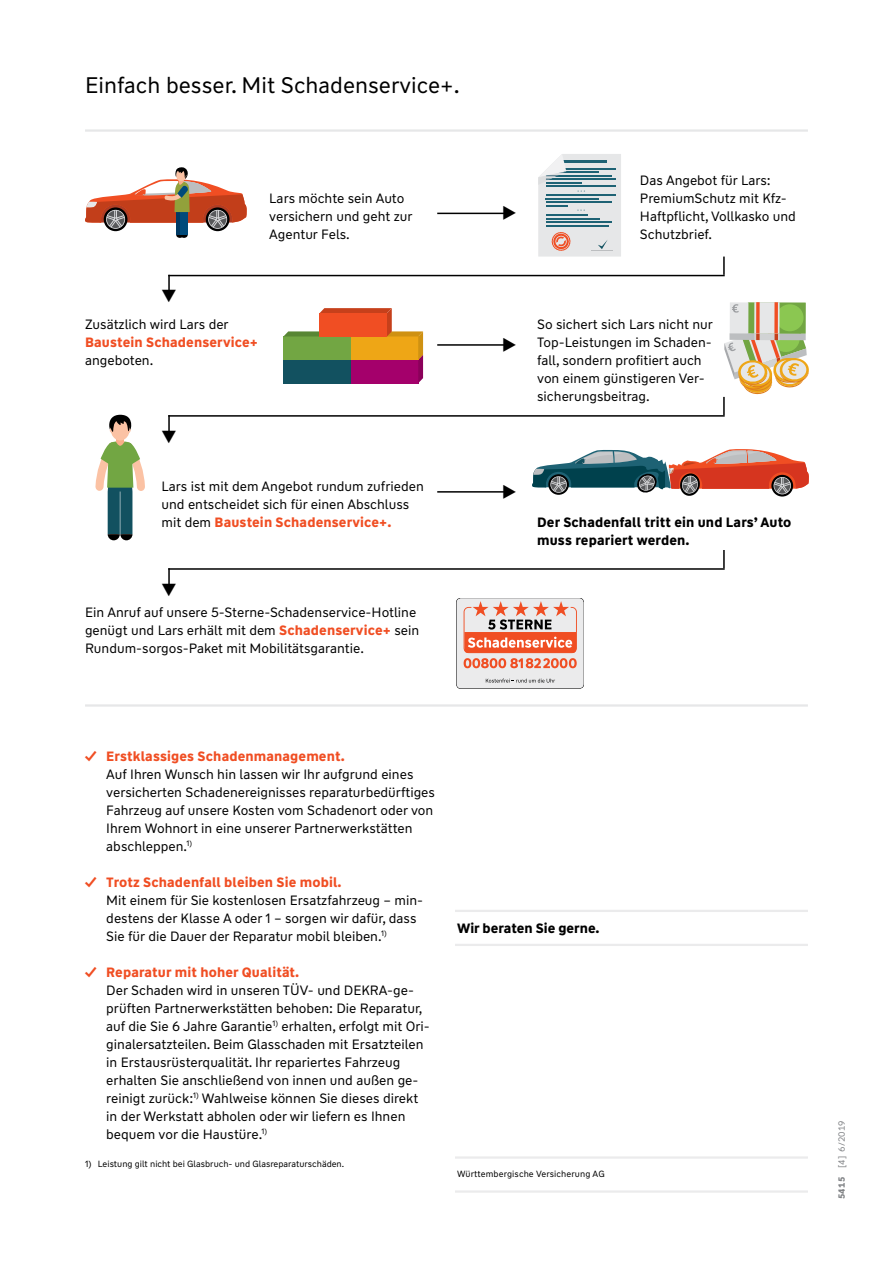
<style>
.page{position:relative;width:893px;height:1263px;background:#fff}
.page>*{position:absolute;margin:0;border:0;box-sizing:border-box;transform-origin:0 0}
.t1{font:22.5px "WW Type";color:#000}
.t2{font:18px "European Pi Three";color:#000}
.t3{font:13.5px/18px "WW Type";color:#000}
.t4{font:700 13.5px "WW Type";letter-spacing:.01em;color:#f04e23}
.t5{font:700 13.5px/18px "WW Type";letter-spacing:.01em;color:#000}
.t6{font:9px "WW Type";color:#000}
.t7{font:9px "WW Type";color:#808285}
.s1{font-weight:700;color:#f04e23}
.s2{font-weight:700}
</style>
<div class="page">
<hr style="left:455px;top:910px;width:353px;height:2px;background:#ebebec">
<hr style="left:455px;top:944px;width:353px;height:2px;background:#ebebec">
<hr style="left:455px;top:1156px;width:353px;height:3px;background:#ebebec">
<hr style="left:455px;top:1190px;width:353px;height:3px;background:#ebebec">
<svg style="left:532px;top:449px;width:277px;height:47px"></svg>
<hr style="left:437px;top:213px;width:67px;height:1px;background:#000">
<hr style="left:437px;top:344px;width:67px;height:2px;background:#000">
<hr style="left:437px;top:491px;width:67px;height:2px;background:#000">
<hr style="left:85px;top:129px;width:723px;height:3px;background:#e6e7e8">
<hr style="left:85px;top:704px;width:723px;height:3px;background:#e6e7e8">
<svg style="left:723px;top:257px;width:2px;height:18px"></svg>
<svg style="left:723px;top:550px;width:2px;height:18px"></svg>
<hr style="left:168px;top:275px;width:557px;height:1px;background:#000">
<hr style="left:168px;top:415px;width:557px;height:2px;background:#000">
<hr style="left:168px;top:568px;width:557px;height:2px;background:#000">
<div style="left:456px;top:598px;width:128px;height:90px;background:#ebebec;border-radius:5px"></div>
<svg style="left:464px;top:601px;width:113px;height:67px"></svg>
<svg style="left:486px;top:679px;width:69px;height:4px"></svg>
<svg style="left:283px;top:308px;width:140px;height:75px"></svg>
<div style="left:320px;top:313px;width:67px;height:23px;background:#f04e23"></div>
<div style="left:748px;top:302px;width:58px;height:32px;background:#72a643"></div>
<div style="left:776px;top:304px;width:28px;height:27px;background:#8bc751;border-radius:50%"></div>
<div style="left:730px;top:302px;width:18px;height:32px;background:#e6e7e8"></div>
<div style="left:754px;top:302px;width:26px;height:32px;background:#e6e7e8"></div>
<svg style="left:756px;top:302px;width:4px;height:17px"></svg>
<svg style="left:774px;top:302px;width:4px;height:17px"></svg>
<svg style="left:732px;top:304px;width:7px;height:9px"></svg>
<svg style="left:723px;top:319px;width:86px;height:96px"></svg>
<svg style="left:206px;top:207px;width:24px;height:24px"></svg>
<div style="left:104px;top:207px;width:23px;height:24px;background:#000;border-radius:50%"></div>
<div style="left:176px;top:232px;width:7px;height:6px;background:#000;border-radius:50%"></div>
<div style="left:176px;top:205px;width:7px;height:30px;background:#003a64"></div>
<div style="left:180px;top:232px;width:8px;height:6px;background:#000;border-radius:50%"></div>
<div style="left:180px;top:205px;width:8px;height:30px;background:#004a7a"></div>
<svg style="left:85px;top:167px;width:162px;height:62px"></svg>
<svg style="left:538px;top:154px;width:83px;height:103px;background:#c0cace"></svg>
<div style="left:117px;top:438px;width:7px;height:6px;background:#f9b593"></div>
<svg style="left:109px;top:415px;width:22px;height:22px"></svg>
<div style="left:111px;top:418px;width:19px;height:22px;background:#fbc2a4;border-radius:50%"></div>
<svg style="left:110px;top:416px;width:21px;height:17px"></svg>
<svg style="left:95px;top:441px;width:50px;height:99px"></svg>
<svg style="left:168px;top:275px;width:8px;height:17px"></svg>
<svg style="left:168px;top:415px;width:8px;height:18px"></svg>
<svg style="left:168px;top:568px;width:8px;height:18px"></svg>
<h1 class="t1" style="left:85px;top:71px;width:376px">Einfach besser. Mit Schadenservice+.</h1>
<p class="t3" style="left:269px;top:189px;width:145px">Lars möchte sein Auto versichern und geht zur<br>Agentur Fels.</p>
<p class="t3" style="left:85px;top:315px;width:145px">Zusätzlich wird Lars der</p>
<p class="t4" style="left:85px;top:333px;width:174px">Baustein Schadenservice+</p>
<p class="t3" style="left:85px;top:351px;width:70px">angeboten.</p>
<p class="t3" style="left:162px;top:477px;width:264px">Lars ist mit dem Angebot rundum zufrieden und entscheidet sich für einen Abschluss mit dem <span class="s1">Baustein Schadenservice+.</span></p>
<p class="t3" style="left:85px;top:603px;width:336px">Ein Anruf auf unsere 5-Sterne-Schadenservice-Hotline genügt und Lars erhält mit dem <span class="s1">Schadenservice+</span> sein<br>Rundum-sorgos-Paket mit Mobilitätsgarantie.</p>
<h2 class="t2" style="left:502px;top:201px;width:17px">E</h2>
<p class="t3" style="left:640px;top:171px;width:158px">Das Angebot für Lars:<br>PremiumSchutz mit Kfz-<br>Haftpflicht, Vollkasko und<br>Schutzbrief.</p>
<h2 class="t2" style="left:502px;top:333px;width:17px">E</h2>
<p class="t3" style="left:537px;top:315px;width:177px">So sichert sich Lars nicht nur<br>Top-Leistungen im Schaden&shy;fall, sondern profitiert auch von einem günstigeren Ver&shy;sicherungsbeitrag.</p>
<h2 class="t2" style="left:502px;top:480px;width:17px">E</h2>
<p class="t5" style="left:537px;top:513px;width:256px">Der Schadenfall tritt ein und Lars’ Auto muss repariert werden.</p>
<p class="t4" style="left:85px;top:747px;width:261px">✓ Erstklassiges Schadenmanagement.</p>
<p class="t3" style="left:106px;top:765px;width:330px">Auf Ihren Wunsch hin lassen wir Ihr aufgrund eines versicherten Schadenereignisses reparaturbedürftiges Fahrzeug auf unsere Kosten vom Schadenort oder von Ihrem Wohnort in eine unserer Partnerwerkstätten abschleppen.<sup>1)</sup></p>
<p class="t4" style="left:85px;top:873px;width:258px">✓ Trotz Schadenfall bleiben Sie mobil.</p>
<p class="t3" style="left:106px;top:891px;width:318px">Mit einem für Sie kostenlosen Ersatzfahrzeug – min&shy;destens der Klasse A oder 1 – sorgen wir dafür, dass<br>Sie für die Dauer der Reparatur mobil bleiben.<sup>1)</sup></p>
<p class="t4" style="left:85px;top:963px;width:216px">✓ Reparatur mit hoher Qualität.</p>
<p class="t3" style="left:106px;top:981px;width:325px">Der Schaden wird in unseren TÜV- und DEKRA-ge&shy;prüften Partnerwerkstätten behoben: Die Reparatur, auf die Sie 6 Jahre Garantie<sup>1)</sup> erhalten, erfolgt mit Ori&shy;ginalersatzteilen. Beim Glasschaden mit Ersatzteilen in Erstausrüsterqualität. Ihr repariertes Fahrzeug erhalten Sie anschließend von innen und außen ge&shy;reinigt zurück:<sup>1)</sup> Wahlweise können Sie dieses direkt in der Werkstatt abholen oder wir liefern es Ihnen bequem vor die Haustüre.<sup>1)</sup></p>
<p class="t6" style="left:85px;top:1158px;width:261px">1) Leistung gilt nicht bei Glasbruch- und Glasreparaturschäden.</p>
<p class="t5" style="left:457px;top:919px;width:144px">Wir beraten Sie gerne.</p>
<p class="t6" style="left:457px;top:1168px;width:149px">Württembergische Versicherung AG</p>
<p class="t7" style="left:836px;top:1199px;width:80px;rotate:-90deg"><span class="s2">5415</span> [4] 6/2019</p>
</div>
